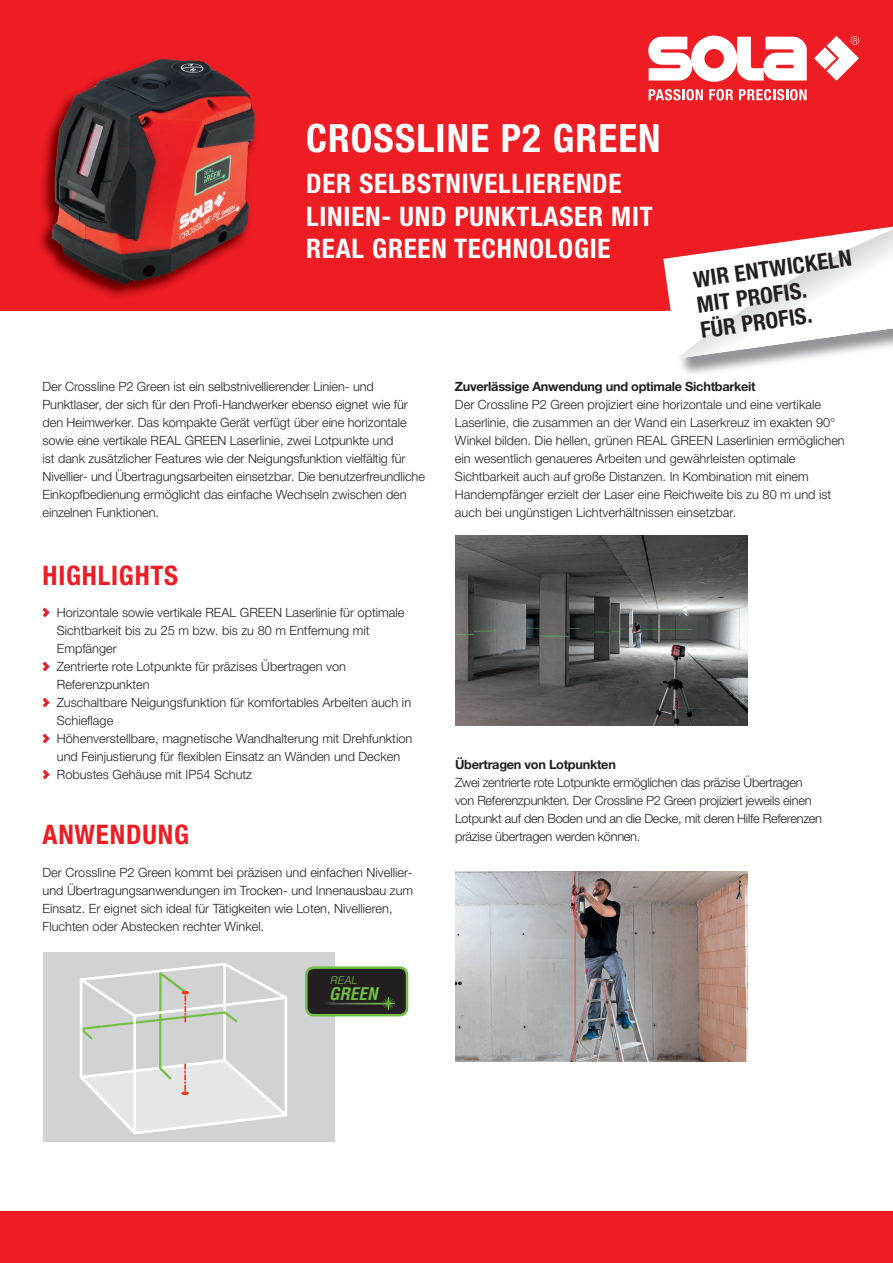
<style>
.page{position:relative;width:893px;height:1263px;background:#fff}
.page>*{position:absolute;margin:0;border:0;box-sizing:border-box;transform-origin:0 0}
.t1{font:700 condensed 39px "Helvetica Neue LTW1 G";letter-spacing:.03em;color:#fff}
.t2{font:700 condensed 27px/32.4px "Helvetica Neue LTW1 G";letter-spacing:.03em;color:#fff}
.t3{font:700 condensed 27px "Helvetica Neue LTW1 G";letter-spacing:.03em;color:#ee1d23}
.t4{font:700 condensed 22.5px/25.5px "Helvetica Neue LTW1 G";color:#231f20}
.t5{font:italic 700 condensed 17.1px "Helvetica LT Std";color:#71bf44}
.t6{font:300 12.75px/18px "Helvetica Neue LTW1 G";color:#231f20}
.t7{font:300 12.75px/18px "Helvetica Neue LTW1 G";letter-spacing:-.02em;color:#231f20}
.t8{font:700 12.75px "Helvetica Neue LTW1 G";letter-spacing:-.02em;color:#231f20}
.t9{font:italic 300 10.8px "Helvetica LT Std";color:#71bf44}
</style>
<div class="page">
<div style="left:0;top:0;width:893px;height:310px;background:#ee1d23"></div>
<svg style="left:648px;top:36px;width:159px;height:46px"></svg>
<svg style="left:814px;top:36px;width:45px;height:45px"></svg>
<svg style="left:649px;top:89px;width:54px;height:11px"></svg>
<svg style="left:709px;top:89px;width:24px;height:11px"></svg>
<svg style="left:739px;top:89px;width:68px;height:11px"></svg>
<div style="left:0;top:1212px;width:893px;height:51px;background:#ee1d23"></div>
<svg style="left:43px;top:608px;width:7px;height:9px"></svg>
<svg style="left:43px;top:662px;width:7px;height:9px"></svg>
<svg style="left:43px;top:698px;width:7px;height:9px"></svg>
<svg style="left:43px;top:734px;width:7px;height:9px"></svg>
<svg style="left:43px;top:770px;width:7px;height:9px"></svg>
<img style="left:680px;top:358px;width:127px;height:16px">
<svg style="left:663px;top:227px;width:230px;height:84px"></svg>
<img style="left:677px;top:229px;width:216px;height:129px">
<img style="left:455px;top:536px;width:292px;height:189px">
<img style="left:455px;top:872px;width:292px;height:189px">
<img style="left:40px;top:58px;width:216px;height:239px">
<img style="left:57px;top:59px;width:147px;height:90px">
<img style="left:204px;top:62px;width:51px;height:192px">
<img style="left:52px;top:149px;width:152px;height:135px">
<div style="left:43px;top:952px;width:291px;height:190px;background:#d1d2d4"></div>
<svg style="left:80px;top:963px;width:207px;height:171px"></svg>
<svg style="left:305px;top:966px;width:103px;height:50px;background:#323a29"></svg>
<h1 class="t1" style="left:306px;top:115px;width:356px">CROSSLINE P2 GREEN</h1>
<h2 class="t2" style="left:306px;top:167px;width:348px">DER SELBSTNIVELLIERENDE<br>LINIEN- UND PUNKTLASER MIT<br>REAL GREEN TECHNOLOGIE</h2>
<h3 class="t4" style="left:692px;top:267px;width:161px;rotate:-8deg">WIR ENTWICKELN<br>MIT PROFIS.<br>FÜR PROFIS.</h3>
<p class="t6" style="left:43px;top:377px;width:384px">Der Crossline P2 Green ist ein selbstnivellierender Linien- und Punktlaser, der sich für den Profi-Handwerker ebenso eignet wie für den Heimwerker. Das kompakte Gerät verfügt über eine horizontale sowie eine vertikale REAL GREEN Laserlinie, zwei Lotpunkte und<br>ist dank zusätzlicher Features wie der Neigungsfunktion vielfältig für Nivellier- und Übertragungsarbeiten einsetzbar. Die benutzerfreundliche Einkopfbedienung ermöglicht das einfache Wechseln zwischen den einzelnen Funktionen.</p>
<h2 class="t3" style="left:43px;top:559px;width:137px">HIGHLIGHTS</h2>
<p class="t6" style="left:57px;top:604px;width:357px">Horizontale sowie vertikale REAL GREEN Laserlinie für optimale Sichtbarkeit bis zu 25 m bzw. bis zu 80 m Entfernung mit Empfänger<br>Zentrierte rote Lotpunkte für präzises Übertragen von Referenzpunkten<br>Zuschaltbare Neigungsfunktion für komfortables Arbeiten auch in Schieflage<br>Höhenverstellbare, magnetische Wandhalterung mit Drehfunktion und Feinjustierung für flexiblen Einsatz an Wänden und Decken Robustes Gehäuse mit IP54 Schutz</p>
<h2 class="t3" style="left:43px;top:818px;width:148px">ANWENDUNG</h2>
<p class="t6" style="left:43px;top:863px;width:372px">Der Crossline P2 Green kommt bei präzisen und einfachen Nivellier&shy;und Übertragungsanwendungen im Trocken- und Innenausbau zum Einsatz. Er eignet sich ideal für Tätigkeiten wie Loten, Nivellieren, Fluchten oder Abstecken rechter Winkel.</p>
<p class="t9" style="left:330px;top:973px;width:28px">REAL</p>
<h3 class="t5" style="left:329px;top:983px;width:50px">GREEN</h3>
<p class="t8" style="left:455px;top:379px;width:302px">Zuverlässige Anwendung und optimale Sichtbarkeit</p>
<p class="t6" style="left:455px;top:395px;width:391px">Der Crossline P2 Green projiziert eine horizontale und eine vertikale Laserlinie, die zusammen an der Wand ein Laserkreuz im exakten 90° Winkel bilden. Die hellen, grünen REAL GREEN Laserlinien ermöglichen ein wesentlich genaueres Arbeiten und gewährleisten optimale Sichtbarkeit auch auf große Distanzen. In Kombination mit einem Handempfänger erzielt der Laser eine Reichweite bis zu 80 m und ist auch bei ungünstigen Lichtverhältnissen einsetzbar.</p>
<p class="t8" style="left:455px;top:757px;width:162px">Übertragen von Lotpunkten</p>
<p class="t7" style="left:455px;top:773px;width:369px">Zwei zentrierte rote Lotpunkte ermöglichen das präzise Übertragen von Referenzpunkten. Der Crossline P2 Green projiziert jeweils einen Lotpunkt auf den Boden und an die Decke, mit deren Hilfe Referenzen präzise übertragen werden können.</p>
</div>
